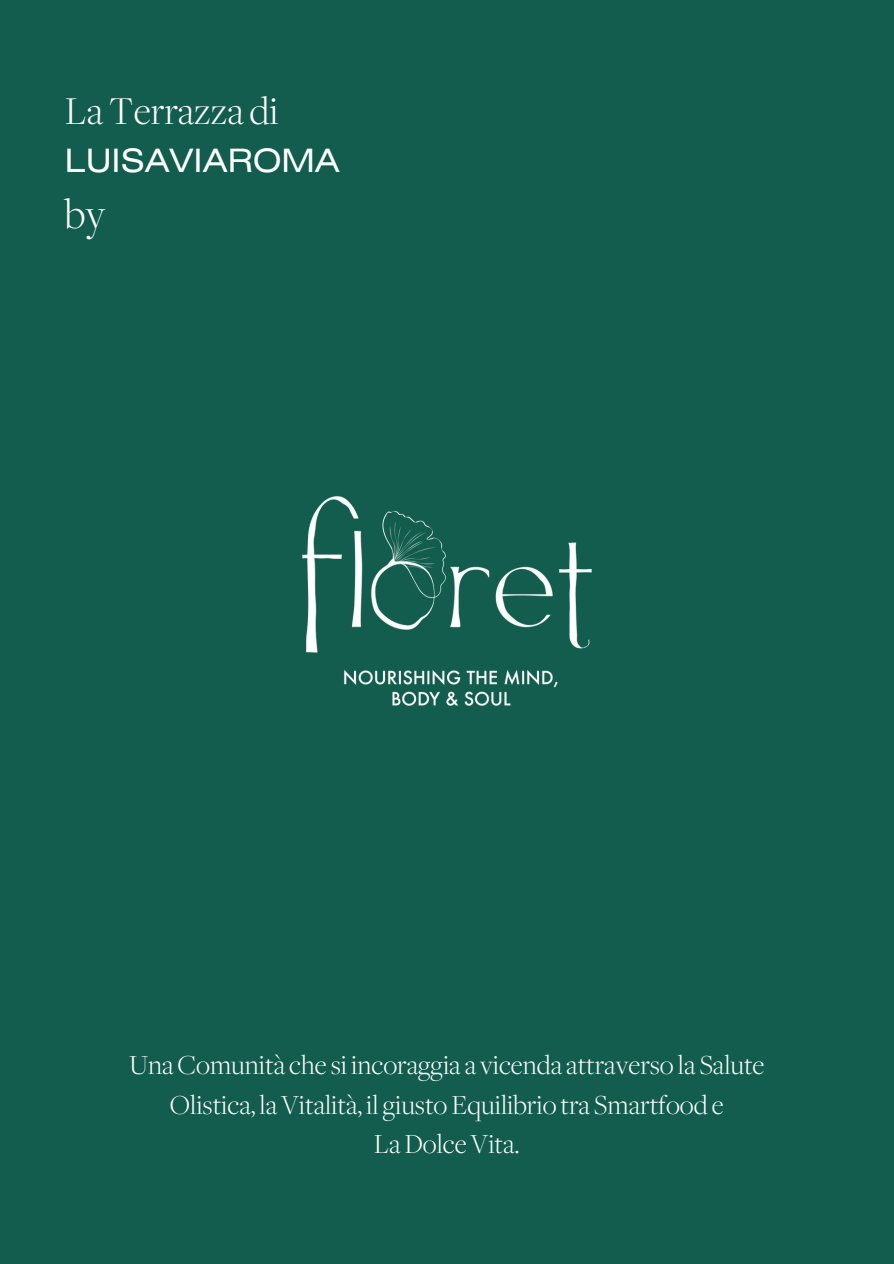
<style>
.page{position:relative;width:894px;height:1264px;background:#fff}
.page>*{position:absolute;margin:0;border:0;box-sizing:border-box;transform-origin:0 0}
.t1{font:300 43.95px "Freight Disp";color:#fff}
.t2{font:300 40.95px "Freight Disp";color:#fff}
.t3{font:32.1px "Helios Ext";color:#fff}
.t4{font:300 28.65px/39.3px "Freight Disp";color:#fff;text-align:center}
</style>
<div class="page">
<div style="left:0;top:0;width:893px;height:1263px;background:#125d4d"></div>
<img style="left:302px;top:496px;width:290px;height:210px">
<p class="t2" style="left:65px;top:93px;width:215px">LaTerrazza di</p>
<p class="t3" style="left:65px;top:149px;width:276px">LUISAVIAROMA</p>
<p class="t1" style="left:65px;top:195px;width:41px">by</p>
<p class="t4" style="left:129px;top:1047px;width:636px">UnaComunità che si incoraggiaa vicendaattraverso la Salute<br>Olistica, laVitalità, il giustoEquilibrio tra Smartfood e</p>
<p class="t4" style="left:373px;top:1126px;width:147px">LaDolceVita.</p>
</div>
